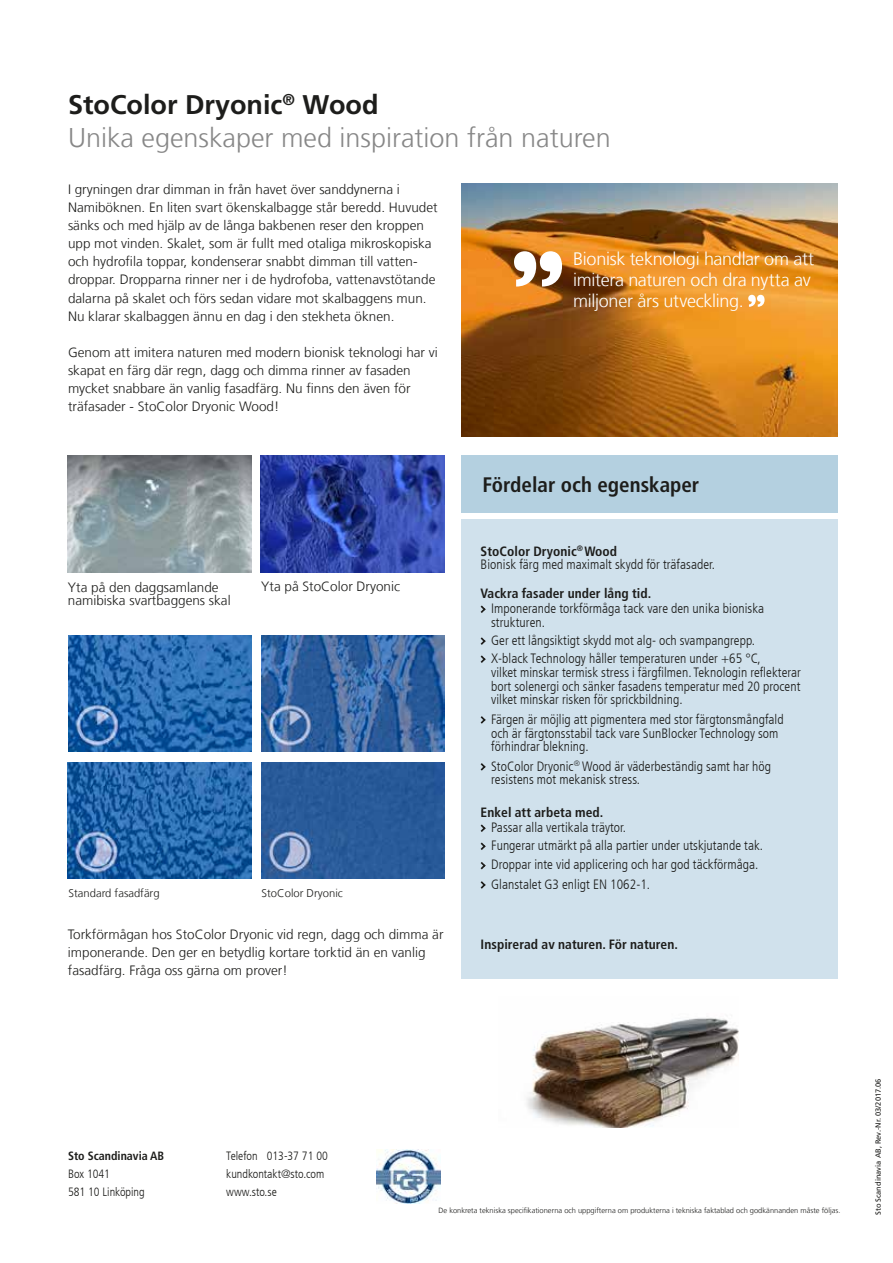
<style>
.page{position:relative;width:893px;height:1263px;background:#fff}
.page>*{position:absolute;margin:0;border:0;box-sizing:border-box;transform-origin:0 0}
.t1{font:300 27px/33px "Sto Frutiger";color:#878787}
.t2{font:700 condensed 21px "Sto Frutiger";color:#1d1d1b}
.t3{font:300 18px/21px "Sto Frutiger";letter-spacing:-.015em;color:#fff}
.t4{font:300 13.5px/18.1px "Sto Frutiger";color:#1d1d1b}
.t5{font:300 condensed 13.5px/13.8px "Sto Frutiger";letter-spacing:.005em;color:#1d1d1b}
.t6{font:700 condensed 13.5px "Sto Frutiger";letter-spacing:.005em;color:#1d1d1b}
.t7{font:300 condensed 12px/18px "Sto Frutiger";color:#1d1d1b}
.t8{font:700 condensed 12px "Sto Frutiger";color:#1d1d1b}
.t9{font:300 11.25px "Sto Frutiger";color:#1d1d1b}
.t10{font:300 7.5px "Sto Frutiger";color:#1d1d1b}
.t11{font:7.5px "Sto Frutiger";color:#1d1d1b}
.s1{font-weight:700;color:#1d1d1b}
.s2{font-weight:700}
</style>
<div class="page">
<img style="left:262px;top:762px;width:183px;height:116px">
<img style="left:68px;top:762px;width:184px;height:116px">
<img style="left:262px;top:636px;width:182px;height:116px">
<img style="left:68px;top:636px;width:184px;height:116px">
<img style="left:261px;top:455px;width:183px;height:117px">
<img style="left:68px;top:455px;width:183px;height:117px">
<div style="left:461px;top:455px;width:377px;height:58px;background:#b4d0e0"></div>
<div style="left:461px;top:520px;width:377px;height:459px;background:#d0e1ec"></div>
<img style="left:377px;top:1149px;width:63px;height:54px">
<img style="left:461px;top:184px;width:377px;height:252px">
<svg style="left:748px;top:295px;width:16px;height:12px"></svg>
<svg style="left:514px;top:251px;width:48px;height:36px"></svg>
<svg style="left:481px;top:605px;width:5px;height:8px"></svg>
<svg style="left:481px;top:637px;width:5px;height:8px"></svg>
<svg style="left:481px;top:655px;width:5px;height:8px"></svg>
<svg style="left:481px;top:716px;width:5px;height:8px"></svg>
<svg style="left:481px;top:763px;width:5px;height:8px"></svg>
<svg style="left:481px;top:824px;width:5px;height:8px"></svg>
<svg style="left:481px;top:842px;width:5px;height:8px"></svg>
<svg style="left:481px;top:862px;width:5px;height:7px"></svg>
<svg style="left:481px;top:881px;width:5px;height:8px"></svg>
<img style="left:526px;top:1018px;width:213px;height:109px">
<h1 class="t1" style="left:68px;top:88px;width:544px"><span class="s1">StoColor Dryonic</span><sup>®</sup> <span class="s1">Wood<br></span>Unika egenskaper med inspiration från naturen</h1>
<p class="t4" style="left:68px;top:180px;width:371px">I gryningen drar dimman in från havet över sanddynerna i Namiböknen. En liten svart ökenskalbagge står beredd. Huvudet sänks och med hjälp av de långa bakbenen reser den kroppen upp mot vinden. Skalet, som är fullt med otaliga mikroskopiska och hydrofila toppar, kondenserar snabbt dimman till vatten&shy;droppar. Dropparna rinner ner i de hydrofoba, vattenavstötande dalarna på skalet och förs sedan vidare mot skalbaggens mun.<br>Nu klarar skalbaggen ännu en dag i den stekheta öknen.</p>
<p class="t4" style="left:68px;top:343px;width:371px">Genom att imitera naturen med modern bionisk teknologi har vi skapat en färg där regn, dagg och dimma rinner av fasaden mycket snabbare än vanlig fasadfärg. Nu finns den även för träfasader - StoColor Dryonic Wood!</p>
<p class="t4" style="left:68px;top:580px;width:164px;line-height:13.5px">Yta på den daggsamlande namibiska svartbaggens skal</p>
<p class="t4" style="left:261px;top:577px;width:140px">Yta på StoColor Dryonic</p>
<p class="t9" style="left:69px;top:887px;width:93px">Standard fasadfärg</p>
<p class="t9" style="left:262px;top:887px;width:83px">StoColor Dryonic</p>
<p class="t4" style="left:68px;top:925px;width:377px">Torkförmågan hos StoColor Dryonic vid regn, dagg och dimma är imponerande. Den ger en betydlig kortare torktid än en vanlig fasadfärg. Fråga oss gärna om prover!</p>
<h3 class="t3" style="left:573px;top:248px;width:243px">Bionisk teknologi handlar om att imitera naturen och dra nytta av miljoner års utveckling.</h3>
<h2 class="t2" style="left:483px;top:472px;width:218px">Fördelar och egenskaper</h2>
<p class="t5" style="left:481px;top:544px;width:236px"><span class="s2">StoColor Dryonic</span><sup>®</sup> <span class="s2">Wood<br></span>Bionisk färg med maximalt skydd för träfasader.</p>
<p class="t6" style="left:481px;top:585px;width:172px">Vackra fasader under lång tid.</p>
<p class="t5" style="left:491px;top:602px;width:275px">Imponerande torkförmåga tack vare den unika bioniska strukturen.</p>
<p class="t5" style="left:491px;top:631px;width:271px;line-height:18px">Ger ett långsiktigt skydd mot alg- och svampangrepp.<br>X-black Technology håller temperaturen under +65 °C,</p>
<p class="t5" style="left:491px;top:665px;width:311px;text-align:justify">vilket minskar termisk stress i färgfilmen. Teknologin reflekterar bort solenergi och sänker fasadens temperatur med 20 procent vilket minskar risken för sprickbildning.</p>
<p class="t5" style="left:491px;top:712px;width:294px">Färgen är möjlig att pigmentera med stor färgtonsmångfald och är färgtonsstabil tack vare SunBlocker Technology som förhindrar blekning.</p>
<p class="t5" style="left:491px;top:759px;width:282px">StoColor Dryonic<sup>®</sup> Wood är väderbeständig samt har hög resistens mot mekanisk stress.</p>
<p class="t6" style="left:481px;top:804px;width:124px">Enkel att arbeta med.</p>
<p class="t5" style="left:491px;top:818px;width:274px;line-height:18px">Passar alla vertikala träytor.<br>Fungerar utmärkt på alla partier under utskjutande tak.</p>
<p class="t5" style="left:491px;top:855px;width:269px;line-height:19.4px">Droppar inte vid applicering och har god täckförmåga.<br>Glanstalet G3 enligt EN 1062-1.</p>
<p class="t6" style="left:481px;top:936px;width:199px">Inspirerad av naturen. För naturen.</p>
<p class="t8" style="left:68px;top:1148px;width:98px">Sto Scandinavia AB</p>
<p class="t7" style="left:68px;top:1165px;width:78px">Box 1041<br>581 10 Linköping</p>
<p class="t7" style="left:226px;top:1147px;width:103px">Telefon 013-37 71 00 kundkontakt@sto.com www.sto.se</p>
<p class="t10" style="left:438px;top:1206px;width:403px">De konkreta tekniska specifikationerna och uppgifterna om produkterna i tekniska faktablad och godkännanden måste följas.</p>
<p class="t11" style="left:874px;top:1215px;width:138px;rotate:-90deg">Sto Scandinavia AB, Rev.-Nr. 03/2017.06</p>
</div>
